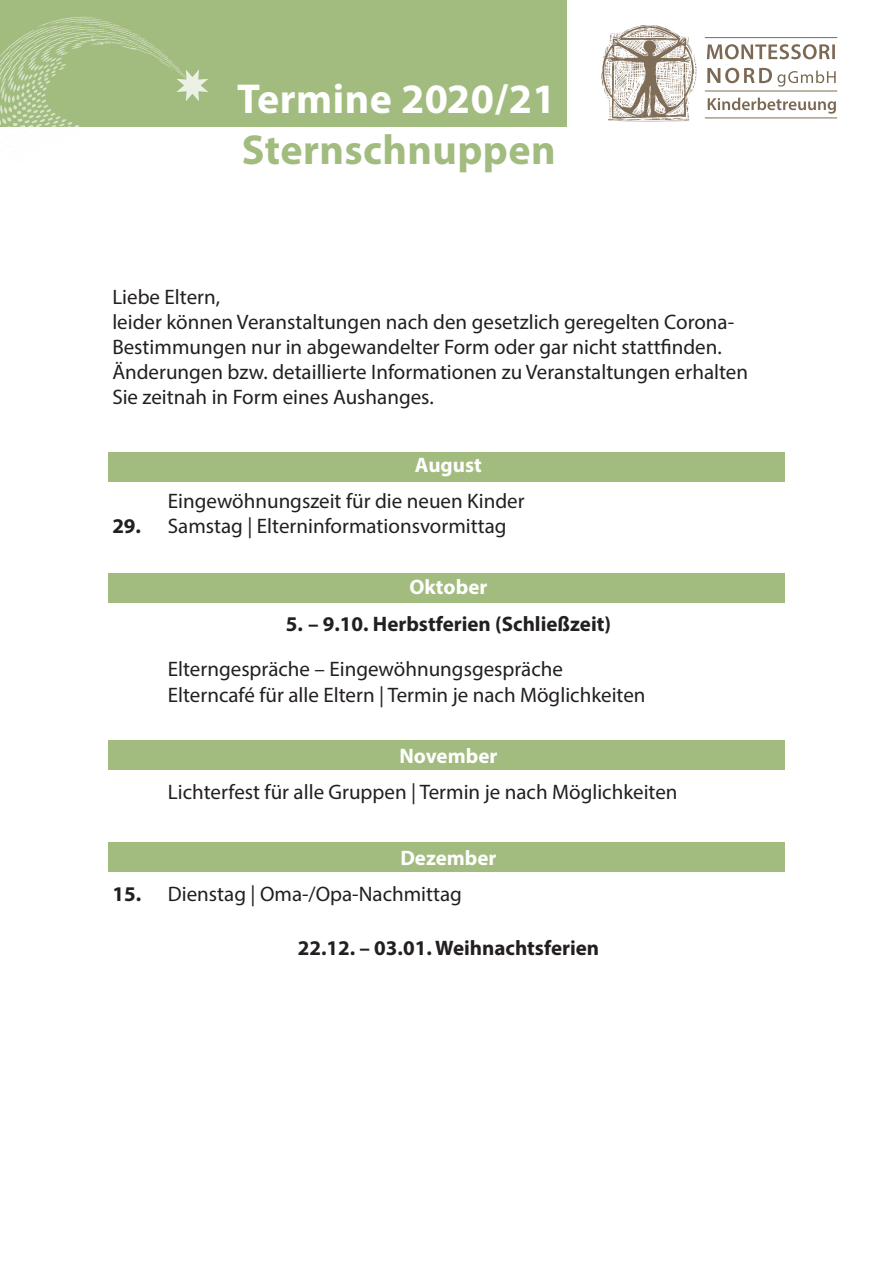
<style>
.page{position:relative;width:893px;height:1263px;background:#fff}
.page>*{position:absolute;margin:0;border:0;box-sizing:border-box;transform-origin:0 0}
.t1{font:700 42px "Myriad Pro";letter-spacing:.01em;color:#fff}
.t2{font:700 42px "Myriad Pro";letter-spacing:.01em;color:#a2bb7e}
.t3{font:21px/25.2px "Myriad Pro";color:#231f20}
.t4{font:700 21px "Myriad Pro";color:#231f20}
.t5{font:700 21px "Myriad Pro";color:#fff}
.s1{font-weight:700}
</style>
<div class="page">
<div style="left:0;top:0;width:567px;height:126px;background:#a2bb7e"></div>
<img style="left:601px;top:25px;width:96px;height:97px">
<hr style="left:705px;top:37px;width:132px;height:1px;background:#7c6954">
<hr style="left:705px;top:91px;width:132px;height:1px;background:#7c6954">
<hr style="left:705px;top:117px;width:132px;height:1px;background:#7c6954">
<svg style="left:708px;top:98px;width:128px;height:16px"></svg>
<svg style="left:707px;top:68px;width:129px;height:19px"></svg>
<svg style="left:707px;top:44px;width:128px;height:15px"></svg>
<div style="left:108px;top:452px;width:676px;height:30px;background:#a2bb7e"></div>
<div style="left:108px;top:573px;width:676px;height:30px;background:#a2bb7e"></div>
<div style="left:108px;top:740px;width:676px;height:30px;background:#a2bb7e"></div>
<div style="left:108px;top:842px;width:676px;height:30px;background:#a2bb7e"></div>
<img style="left:39px;top:17px;width:43px;height:10px">
<svg style="left:176px;top:69px;width:32px;height:32px"></svg>
<h1 class="t1" style="left:237px;top:71px;width:320px">Termine 2020/21</h1>
<h1 class="t2" style="left:242px;top:122px;width:315px">Sternschnuppen</h1>
<p class="t3" style="left:112px;top:283px;width:637px">Liebe Eltern,<br>leider können Veranstaltungen nach den gesetzlich geregelten Corona-Bestimmungen nur in abgewandelter Form oder gar nicht stattfinden.<br>Änderungen bzw. detaillierte Informationen zu Veranstaltungen erhalten Sie zeitnah in Form eines Aushanges.</p>
<p class="t5" style="left:415px;top:451px;width:69px">August</p>
<p class="t3" style="left:168px;top:487px;width:358px">Eingewöhnungszeit für die neuen Kinder</p>
<p class="t3" style="left:112px;top:513px;width:396px"><span class="s1">29.</span> Samstag | Elterninformationsvormittag</p>
<p class="t5" style="left:409px;top:573px;width:79px">Oktober</p>
<p class="t4" style="left:286px;top:611px;width:327px">5. – 9.10. Herbstferien (Schließzeit)</p>
<p class="t3" style="left:168px;top:656px;width:479px">Elterngespräche – Eingewöhnungsgespräche<br>Elterncafé für alle Eltern | Termin je nach Möglichkeiten</p>
<p class="t5" style="left:399px;top:742px;width:100px">November</p>
<p class="t3" style="left:168px;top:779px;width:511px">Lichterfest für alle Gruppen | Termin je nach Möglichkeiten</p>
<p class="t5" style="left:400px;top:844px;width:98px">Dezember</p>
<p class="t3" style="left:112px;top:881px;width:351px"><span class="s1">15.</span> Dienstag | Oma-/Opa-Nachmittag</p>
<p class="t4" style="left:298px;top:934px;width:303px">22.12. – 03.01. Weihnachtsferien</p>
</div>
